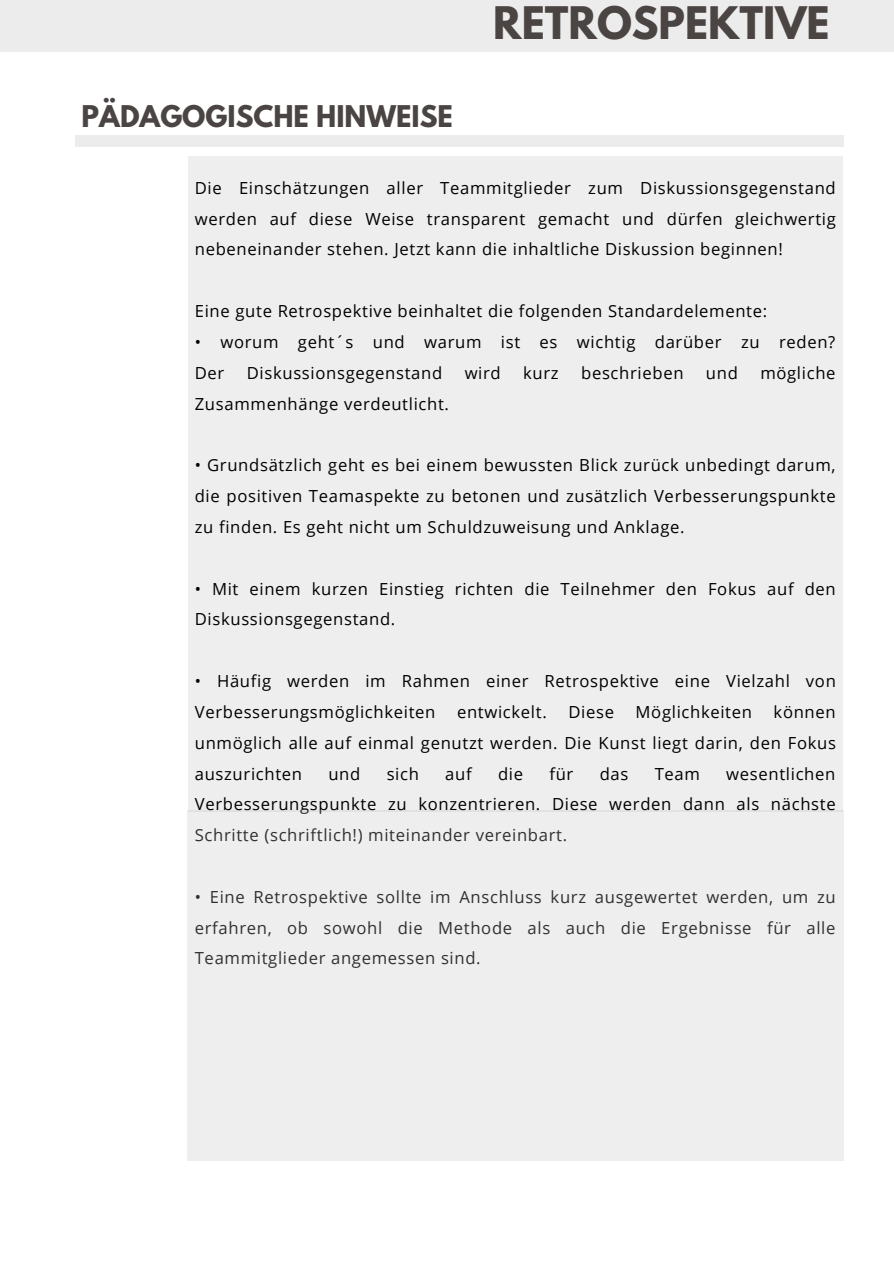
<style>
.page{position:relative;width:894px;height:1264px;background:#fff}
.page>*{position:absolute;margin:0;border:0;box-sizing:border-box;transform-origin:0 0}
.t1{font:700 39.75px "League Spartan";color:#4a4442}
.t2{font:700 26.55px "League Spartan";color:#4a4442}
.t3{font:16.65px/30.8px "Open Sans";letter-spacing:.04em;color:#000;text-align:justify}
</style>
<div class="page">
<div style="left:0;top:0;width:893px;height:52px;background:#edeced"></div>
<div style="left:75px;top:136px;width:768px;height:10px;background:#edeced"></div>
<div style="left:188px;top:157px;width:654px;height:654px;background:#eee"></div>
<div style="left:187px;top:810px;width:656px;height:350px;background:#eee"></div>
<h2 class="t2" style="left:82px;top:103px;width:373px">PÄDAGOGISCHE HINWEISE</h2>
<h1 class="t1" style="left:493px;top:3px;width:337px">RETROSPEKTIVE</h1>
<p class="t3" style="left:195px;top:172px;width:642px">Die Einschätzungen aller Teammitglieder zum Diskussionsgegenstand werden auf diese Weise transparent gemacht und dürfen gleichwertig nebeneinander stehen. Jetzt kann die inhaltliche Diskussion beginnen!</p>
<p class="t3" style="left:195px;top:295px;width:574px">Eine gute Retrospektive beinhaltet die folgenden Standardelemente:</p>
<p class="t3" style="left:195px;top:326px;width:642px">• worum geht´s und warum ist es wichtig darüber zu reden?<br>Der</p>
<p class="t3" style="left:247px;top:357px;width:197px">Diskussionsgegenstand</p>
<p class="t3" style="left:464px;top:357px;width:38px">wird</p>
<p class="t3" style="left:523px;top:357px;width:37px">kurz</p>
<p class="t3" style="left:581px;top:357px;width:104px">beschrieben</p>
<p class="t3" style="left:705px;top:357px;width:33px">und</p>
<p class="t3" style="left:760px;top:357px;width:77px">mögliche</p>
<p class="t3" style="left:195px;top:388px;width:255px">Zusammenhänge verdeutlicht.</p>
<p class="t3" style="left:195px;top:449px;width:642px">• Grundsätzlich geht es bei einem bewussten Blick zurück unbedingt darum, die positiven Teamaspekte zu betonen und zusätzlich Verbesserungspunkte zu finden. Es geht nicht um Schuldzuweisung und Anklage.</p>
<p class="t3" style="left:195px;top:572px;width:642px">• Mit einem kurzen Einstieg richten die Teilnehmer den Fokus auf den<br>Diskussionsgegenstand.</p>
<p class="t3" style="left:195px;top:665px;width:642px">• Häufig werden im Rahmen einer Retrospektive eine Vielzahl von<br>Verbesserungsmöglichkeiten</p>
<p class="t3" style="left:195px;top:696px;width:642px;text-indent:578px">können unmöglich alle auf einmal genutzt werden. Die Kunst liegt darin, den Fokus auszurichten</p>
<p class="t3" style="left:457px;top:696px;width:91px">entwickelt.</p>
<p class="t3" style="left:568px;top:696px;width:47px">Diese</p>
<p class="t3" style="left:635px;top:696px;width:118px">Möglichkeiten</p>
<p class="t3" style="left:328px;top:757px;width:33px">und</p>
<p class="t3" style="left:386px;top:757px;width:34px">sich</p>
<p class="t3" style="left:445px;top:757px;width:28px">auf</p>
<p class="t3" style="left:498px;top:757px;width:27px">die</p>
<p class="t3" style="left:549px;top:757px;width:25px">für</p>
<p class="t3" style="left:599px;top:757px;width:30px">das</p>
<p class="t3" style="left:654px;top:757px;width:47px">Team</p>
<p class="t3" style="left:195px;top:757px;width:642px;text-indent:531px">wesentlichen Verbesserungspunkte zu konzentrieren. Diese werden dann als nächste Schritte (schriftlich!) miteinander vereinbart.</p>
<p class="t3" style="left:195px;top:881px;width:642px">• Eine Retrospektive sollte im Anschluss kurz ausgewertet werden, um zu erfahren, ob sowohl die Methode als auch die Ergebnisse für alle Teammitglieder angemessen sind.</p>
</div>
